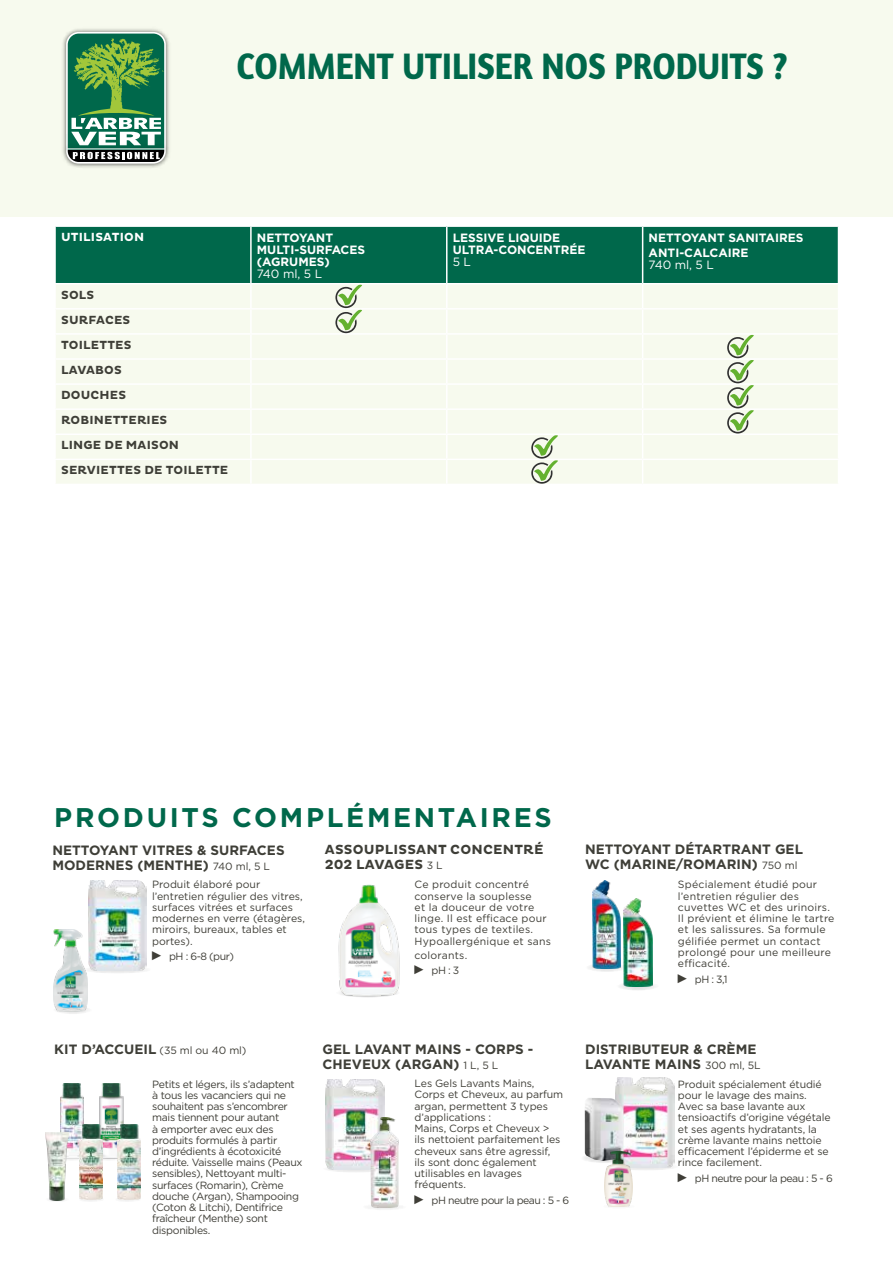
<style>
.page{position:relative;width:893px;height:1263px;background:#fff}
.page>*{position:absolute;margin:0;border:0;box-sizing:border-box;transform-origin:0 0}
.t1{font:700 37.5px "Amaranth";color:#00684b;scale:.9 1}
.t2{font:700 27px "Gotham";letter-spacing:.1em;color:#00684b}
.t3{font:700 13.5px/15px "Gotham";color:#3e3e37}
.t4{font:700 13.5px/15px "Pluto";letter-spacing:.015em;color:#3e3e37}
.t5{font:700 12px/12px "Gotham";color:#fff}
.t6{font:700 12px/25px "Pluto";letter-spacing:.015em;color:#3e3e37}
.t7{font:12px "Gotham";letter-spacing:-.005em;color:#fff}
.t8{font:700 12px "Pluto";letter-spacing:.015em;color:#fff}
.t9{font:10.5px/11.2px "Gotham";letter-spacing:-.01em;color:#3f3e37}
.t10{font:10.5px/11.2px "Gotham";letter-spacing:-.03em;color:#3f3e37}
.t11{font:10.5px/11.2px "Gotham";letter-spacing:.02em;color:#3f3e37}
.t12{font:10.5px "Gotham";letter-spacing:-.05em;color:#3f3e37}
.s1{font-weight:400;font-size:10.5px;color:#3f3e37}
.s2{font-family:"Arial Narrow";font-size:12.75px}
.s3{font-family:"Gotham";font-weight:400;font-size:10.5px;color:#3f3e37}
</style>
<div class="page">
<div style="left:0;top:0;width:893px;height:217px;background:#f7faee"></div>
<img style="left:62px;top:126px;width:107px;height:42px">
<div style="left:67px;top:134px;width:98px;height:15px;background:#00684b"></div>
<svg style="left:71px;top:126px;width:90px;height:15px"></svg>
<img style="left:62px;top:29px;width:107px;height:97px">
<div style="left:66px;top:32px;width:100px;height:132px;border:2px solid #fff;border-radius:12px"></div>
<svg style="left:73px;top:157px;width:87px;height:2px"></svg>
<img style="left:62px;top:141px;width:107px;height:16px">
<hr style="left:67px;top:148px;width:98px;height:1px;background:#fff">
<img style="left:60px;top:1083px;width:23px;height:76px">
<svg style="left:95px;top:1155px;width:28px;height:6px"></svg>
<img style="left:99px;top:1083px;width:25px;height:76px">
<div style="left:77px;top:1196px;width:28px;height:6px;background:#f5f5f5;border-radius:50%"></div>
<img style="left:80px;top:1124px;width:23px;height:76px">
<div style="left:113px;top:1196px;width:28px;height:6px;background:#f7f7f7;border-radius:50%"></div>
<img style="left:118px;top:1124px;width:23px;height:76px">
<img style="left:46px;top:1133px;width:23px;height:68px">
<img style="left:338px;top:884px;width:62px;height:114px">
<div style="left:56px;top:227px;width:782px;height:56px;background:#00684b"></div>
<div style="left:56px;top:285px;width:782px;height:199px;background:#f7faee"></div>
<hr style="left:250px;top:227px;width:2px;height:56px;background:#fff">
<hr style="left:250px;top:284px;width:2px;height:24px;background:#fff">
<hr style="left:54px;top:308px;width:197px;height:2px;background:#fff">
<hr style="left:250px;top:310px;width:2px;height:23px;background:#fff">
<hr style="left:643px;top:308px;width:196px;height:2px;background:#fff">
<hr style="left:54px;top:333px;width:197px;height:2px;background:#fff">
<hr style="left:250px;top:335px;width:2px;height:23px;background:#fff">
<hr style="left:643px;top:333px;width:196px;height:2px;background:#fff">
<hr style="left:54px;top:358px;width:197px;height:2px;background:#fff">
<hr style="left:250px;top:360px;width:2px;height:23px;background:#fff">
<hr style="left:643px;top:358px;width:196px;height:2px;background:#fff">
<hr style="left:54px;top:383px;width:197px;height:2px;background:#fff">
<hr style="left:250px;top:385px;width:2px;height:23px;background:#fff">
<hr style="left:643px;top:383px;width:196px;height:2px;background:#fff">
<hr style="left:54px;top:408px;width:197px;height:2px;background:#fff">
<hr style="left:250px;top:410px;width:2px;height:23px;background:#fff">
<hr style="left:643px;top:408px;width:196px;height:2px;background:#fff">
<hr style="left:54px;top:433px;width:197px;height:2px;background:#fff">
<hr style="left:250px;top:435px;width:2px;height:24px;background:#fff">
<hr style="left:643px;top:433px;width:196px;height:2px;background:#fff">
<hr style="left:54px;top:459px;width:197px;height:1px;background:#fff">
<hr style="left:250px;top:460px;width:2px;height:24px;background:#fff">
<hr style="left:643px;top:459px;width:196px;height:1px;background:#fff">
<svg style="left:727px;top:335px;width:27px;height:98px;background:#becfae"></svg>
<svg style="left:251px;top:226px;width:392px;height:258px;background:#c0d9ca"></svg>
<svg style="left:612px;top:1163px;width:67px;height:7px"></svg>
<img style="left:616px;top:1077px;width:58px;height:90px">
<svg style="left:580px;top:1153px;width:48px;height:10px"></svg>
<img style="left:585px;top:1098px;width:38px;height:63px">
<svg style="left:601px;top:1204px;width:35px;height:5px"></svg>
<img style="left:604px;top:1151px;width:29px;height:55px">
<svg style="left:82px;top:966px;width:70px;height:7px"></svg>
<img style="left:89px;top:880px;width:58px;height:90px">
<svg style="left:53px;top:1006px;width:39px;height:8px"></svg>
<img style="left:54px;top:929px;width:33px;height:82px">
<svg style="left:323px;top:1165px;width:66px;height:8px"></svg>
<img style="left:326px;top:1079px;width:58px;height:90px">
<svg style="left:361px;top:1203px;width:47px;height:7px"></svg>
<img style="left:370px;top:1117px;width:28px;height:90px">
<svg style="left:616px;top:981px;width:43px;height:9px"></svg>
<img style="left:623px;top:898px;width:29px;height:89px">
<svg style="left:585px;top:963px;width:43px;height:9px"></svg>
<img style="left:592px;top:880px;width:29px;height:88px">
<h1 class="t1" style="left:236px;top:42px;width:614px">COMMENT UTILISER NOS PRODUITS ?</h1>
<p class="t8" style="left:61px;top:230px;width:85px">UTILISATION</p>
<p class="t5" style="left:257px;top:231px;width:110px">NETTOYANT<br>MULTI-SURFACES (AGRUMES)</p>
<p class="t7" style="left:257px;top:266px;width:67px">740 ml, 5 L</p>
<p class="t6" style="left:61px;top:282px;width:169px">SOLS<br>SURFACES<br>TOILETTES<br>LAVABOS<br>DOUCHES<br>ROBINETTERIES<br>LINGE DE MAISON<br>SERVIETTES DE TOILETTE</p>
<p class="t5" style="left:453px;top:231px;width:134px">LESSIVE LIQUIDE<br>ULTRA-CONCENTRÉE</p>
<p class="t7" style="left:453px;top:254px;width:20px">5 L</p>
<p class="t5" style="left:649px;top:230px;width:156px;line-height:15px">NETTOYANT SANITAIRES<br>ANTI-CALCAIRE</p>
<p class="t7" style="left:649px;top:257px;width:67px">740 ml, 5 L</p>
<h2 class="t2" style="left:54px;top:800px;width:499px">PRODUITS COMPLÉMENTAIRES</h2>
<p class="t3" style="left:52px;top:842px;width:234px">NETTOYANT VITRES &amp; SURFACES<br>MODERNES (MENTHE) <span class="s1">740 ml, 5 L</span></p>
<p class="t9" style="left:152px;top:879px;width:154px">Produit élaboré pour l’entretien régulier des vitres, surfaces vitrées et surfaces modernes en verre (étagères, miroirs, bureaux, tables et portes).</p>
<p class="t9" style="left:152px;top:951px;width:83px"><span class="s2">►</span> pH : 6-8 (pur)</p>
<p class="t4" style="left:325px;top:842px;width:220px">ASSOUPLISSANT CONCENTRÉ<br>202 LAVAGES <span class="s3">3 L</span></p>
<p class="t11" style="left:415px;top:879px;width:138px">Ce produit concentré conserve la souplesse<br>et la douceur de votre linge. Il est efficace pour tous types de textiles.<br>Hypoallergénique et sans</p>
<p class="t11" style="left:415px;top:947px;width:54px;line-height:15.5px">colorants. <span class="s2">►</span> pH : 3</p>
<p class="t3" style="left:585px;top:842px;width:219px">NETTOYANT DÉTARTRANT GEL<br>WC (MARINE/ROMARIN) <span class="s1">750 ml</span></p>
<p class="t11" style="left:678px;top:879px;width:158px">Spécialement étudié pour l’entretien régulier des cuvettes WC et des urinoirs.<br>Il prévient et élimine le tartre et les salissures. Sa formule gélifiée permet un contact prolongé pour une meilleure efficacité.</p>
<p class="t9" style="left:678px;top:973px;width:51px"><span class="s2">►</span> pH : 3,1</p>
<p class="t3" style="left:54px;top:1041px;width:194px">KIT D’ACCUEIL <span class="s1">(35 ml ou 40 ml)</span></p>
<p class="t10" style="left:152px;top:1078px;width:152px">Petits et légers, ils s’adaptent à tous les vacanciers qui ne souhaitent pas s’encombrer mais tiennent pour autant<br>à emporter avec eux des produits formulés à partir d’ingrédients à écotoxicité réduite. Vaisselle mains (Peaux sensibles), Nettoyant multi&shy;surfaces (Romarin), Crème douche (Argan), Shampooing (Coton &amp; Litchi), Dentifrice fraîcheur (Menthe) sont disponibles.</p>
<p class="t3" style="left:323px;top:1041px;width:212px">GEL LAVANT MAINS - CORPS -<br>CHEVEUX (ARGAN) <span class="s1">1 L, 5 L</span></p>
<p class="t9" style="left:415px;top:1078px;width:150px">Les Gels Lavants Mains,<br>Corps et Cheveux, au parfum argan, permettent 3 types d’applications :<br>Mains, Corps et Cheveux &gt;<br>ils nettoient parfaitement les cheveux sans être agressif, ils sont donc également utilisables en lavages fréquents.</p>
<p class="t12" style="left:415px;top:1193px;width:156px"><span class="s2">►</span> pH neutre pour la peau : 5 - 6</p>
<p class="t3" style="left:585px;top:1041px;width:177px">DISTRIBUTEUR &amp; CRÈME<br>LAVANTE MAINS <span class="s1">300 ml, 5L</span></p>
<p class="t9" style="left:678px;top:1078px;width:154px">Produit spécialement étudié pour le lavage des mains.<br>Avec sa base lavante aux tensioactifs d’origine végétale et ses agents hydratants, la crème lavante mains nettoie efficacement l’épiderme et se rince facilement.</p>
<p class="t12" style="left:678px;top:1171px;width:156px"><span class="s2">►</span> pH neutre pour la peau : 5 - 6</p>
</div>
